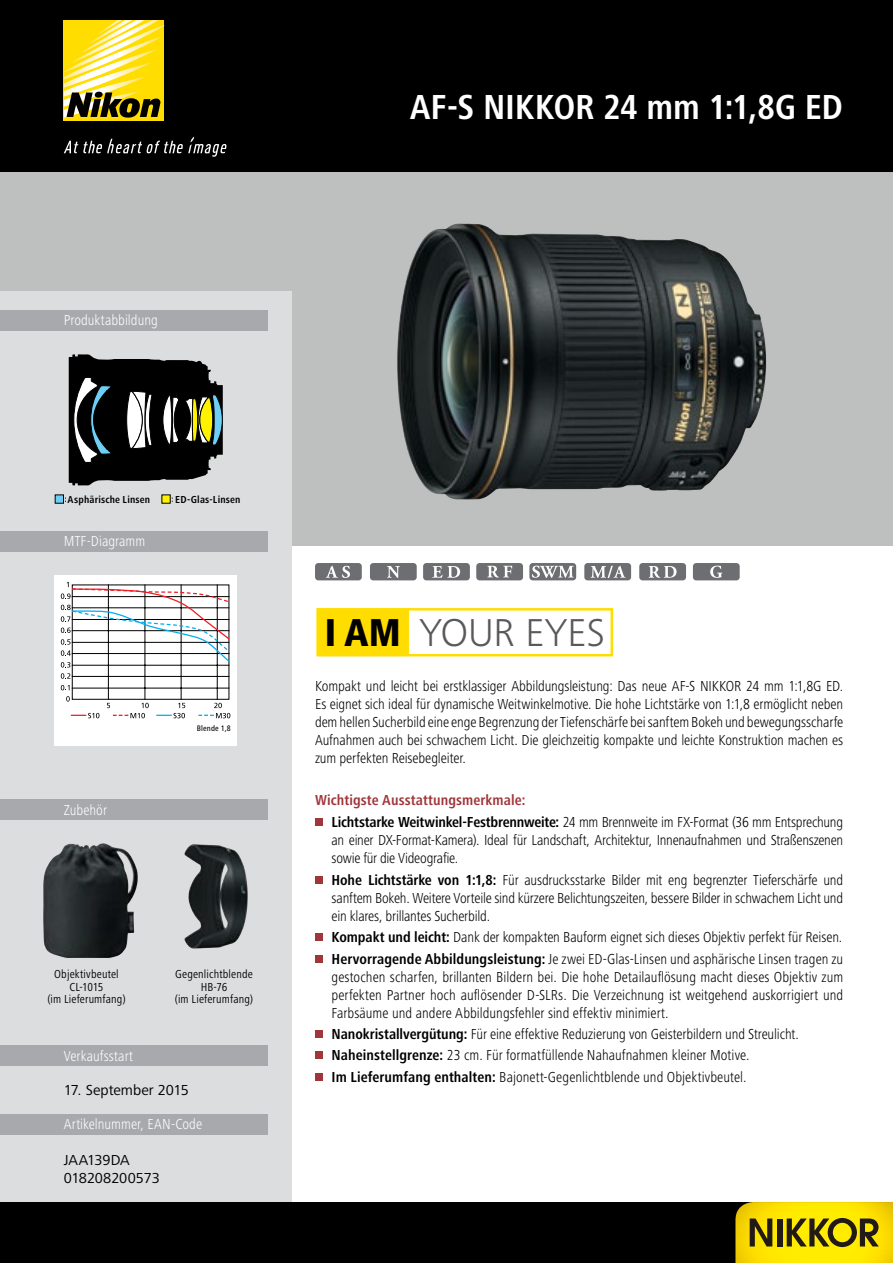
<style>
.page{position:relative;width:893px;height:1263px;background:#fff}
.page>*{position:absolute;margin:0;border:0;box-sizing:border-box;transform-origin:0 0}
.t1{font:300 40.35px "Frutiger Next LTW1 G";letter-spacing:-.005em;color:#58595b}
.t2{font:700 condensed 36px "Frutiger Next LTW1 G";letter-spacing:-.005em;color:#fff}
.t3{font:300 condensed 15px/18px "Frutiger Next LTW1 G";letter-spacing:-.01em;color:#000}
.t4{font:300 condensed 15px "Frutiger Next LTW1 G";color:#fff}
.t5{font:15px/18px "Frutiger Next LTW1 G";letter-spacing:-.005em;color:#000}
.t6{font:condensed 12px/12.3px "Frutiger Next LTW1 G";letter-spacing:.015em;color:#000;text-align:center}
.t7{font:700 condensed 10.5px "Frutiger Next LTW1 G";letter-spacing:.02em;color:#000}
.t8{font:500 condensed 8.25px "Frutiger Next LTW1 G";letter-spacing:.025em;color:#000}
.s1{font-weight:800;font-stretch:condensed;color:#000}
.s2{font-weight:700;color:#a0353a}
.s3{font-weight:700}
</style>
<div class="page">
<div style="left:0;top:171px;width:893px;height:375px;background:#bec0c0"></div>
<div style="left:0;top:291px;width:291px;height:948px;background:#dcddde"></div>
<div style="left:0;top:0;width:893px;height:171px;background:#000"></div>
<div style="left:0;top:1202px;width:893px;height:61px;background:#000"></div>
<img style="left:735px;top:1202px;width:158px;height:61px">
<svg style="left:750px;top:1218px;width:22px;height:28px"></svg>
<div style="left:777px;top:1218px;width:5px;height:28px;background:#221a16"></div>
<svg style="left:787px;top:1218px;width:92px;height:29px"></svg>
<div style="left:64px;top:20px;width:100px;height:101px;background:#fd0"></div>
<svg style="left:64px;top:20px;width:100px;height:98px"></svg>
<svg style="left:64px;top:137px;width:162px;height:20px"></svg>
<div style="left:370px;top:563px;width:47px;height:17px;background:#6d6e71;border-radius:3px"></div>
<svg style="left:387px;top:566px;width:13px;height:12px"></svg>
<div style="left:423px;top:563px;width:47px;height:17px;background:#6d6e71;border-radius:3px"></div>
<svg style="left:432px;top:566px;width:28px;height:12px"></svg>
<svg style="left:529px;top:563px;width:47px;height:17px"></svg>
<svg style="left:532px;top:566px;width:42px;height:12px"></svg>
<div style="left:584px;top:563px;width:47px;height:17px;background:#6d6e71;border-radius:3px"></div>
<svg style="left:591px;top:566px;width:35px;height:12px"></svg>
<div style="left:639px;top:563px;width:47px;height:17px;background:#6d6e71;border-radius:3px"></div>
<svg style="left:649px;top:566px;width:28px;height:12px"></svg>
<div style="left:315px;top:563px;width:47px;height:17px;background:#6d6e71;border-radius:3px"></div>
<svg style="left:326px;top:566px;width:24px;height:12px"></svg>
<img style="left:43px;top:843px;width:91px;height:115px">
<img style="left:397px;top:224px;width:370px;height:275px">
<div style="left:315px;top:819px;width:7px;height:7px;background:#a0353a"></div>
<div style="left:315px;top:876px;width:7px;height:7px;background:#a0353a"></div>
<div style="left:315px;top:933px;width:7px;height:8px;background:#a0353a"></div>
<div style="left:315px;top:955px;width:7px;height:7px;background:#a0353a"></div>
<div style="left:315px;top:1030px;width:7px;height:7px;background:#a0353a"></div>
<div style="left:315px;top:1052px;width:7px;height:7px;background:#a0353a"></div>
<div style="left:315px;top:1073px;width:7px;height:7px;background:#a0353a"></div>
<img style="left:184px;top:844px;width:64px;height:105px">
<div style="left:55px;top:495px;width:9px;height:8px;background:#6dcff6;border:1px solid #000"></div>
<div style="left:162px;top:495px;width:8px;height:8px;background:#fff200"></div>
<svg style="left:69px;top:354px;width:154px;height:131px"></svg>
<div style="left:54px;top:575px;width:183px;height:170px;background:#fff"></div>
<hr style="left:72px;top:688px;width:157px;height:1px;background:#000">
<hr style="left:72px;top:676px;width:157px;height:1px;background:#000">
<hr style="left:108px;top:585px;width:1px;height:114px;background:#000">
<hr style="left:145px;top:585px;width:1px;height:114px;background:#000">
<hr style="left:181px;top:585px;width:1px;height:114px;background:#000">
<hr style="left:217px;top:585px;width:1px;height:114px;background:#000">
<svg style="left:66px;top:696px;width:4px;height:5px"></svg>
<svg style="left:61px;top:685px;width:9px;height:5px"></svg>
<svg style="left:61px;top:673px;width:9px;height:6px"></svg>
<svg style="left:71px;top:713px;width:28px;height:5px"></svg>
<svg style="left:107px;top:703px;width:42px;height:15px"></svg>
<svg style="left:156px;top:703px;width:29px;height:15px"></svg>
<svg style="left:198px;top:703px;width:32px;height:15px"></svg>
<svg style="left:61px;top:582px;width:169px;height:85px"></svg>
<div style="left:0;top:310px;width:268px;height:21px;background:#a7a9ac"></div>
<div style="left:0;top:531px;width:268px;height:21px;background:#a7a9ac"></div>
<div style="left:0;top:799px;width:268px;height:21px;background:#a7a9ac"></div>
<div style="left:0;top:1045px;width:268px;height:21px;background:#a7a9ac"></div>
<div style="left:0;top:1114px;width:268px;height:21px;background:#a7a9ac"></div>
<div style="left:476px;top:563px;width:47px;height:17px;background:#6d6e71;border-radius:3px"></div>
<svg style="left:487px;top:566px;width:25px;height:11px"></svg>
<div style="left:693px;top:563px;width:47px;height:17px;background:#6d6e71;border-radius:3px"></div>
<svg style="left:710px;top:566px;width:12px;height:12px"></svg>
<div style="left:317px;top:608px;width:296px;height:48px;border:2px solid #fd0"></div>
<div style="left:317px;top:609px;width:92px;height:47px;background:#fd0"></div>
<h2 class="t2" style="left:410px;top:87px;width:435px">AF-S NIKKOR 24 mm 1:1,8G ED</h2>
<p class="t4" style="left:64px;top:312px;width:96px">Produktabbildung</p>
<p class="t7" style="left:68px;top:493px;width:84px">Asphärische Linsen</p>
<p class="t7" style="left:175px;top:493px;width:67px">ED-Glas-Linsen</p>
<p class="t4" style="left:64px;top:532px;width:83px">MTF-Diagramm</p>
<p class="t4" style="left:64px;top:801px;width:45px">Zubehör</p>
<p class="t8" style="left:197px;top:723px;width:36px">Blende 1,8</p>
<p class="t6" style="left:47px;top:968px;width:80px">Objektivbeutel<br>CL-1015<br>(im Lieferumfang)</p>
<p class="t6" style="left:175px;top:968px;width:80px">Gegenlichtblende<br>HB-76<br>(im Lieferumfang)</p>
<p class="t4" style="left:64px;top:1047px;width:71px">Verkaufsstart</p>
<p class="t5" style="left:64px;top:1082px;width:127px">17. September 2015</p>
<p class="t4" style="left:64px;top:1115px;width:140px">Artikelnummer, EAN-Code</p>
<p class="t5" style="left:64px;top:1151px;width:98px">JAA139DA<br>018208200573</p>
<h1 class="t1" style="left:324px;top:609px;width:282px"><span class="s1">I AM</span> YOUR EYES</h1>
<p class="t3" style="left:315px;top:677px;width:530px;text-align:justify">Kompakt und leicht bei erstklassiger Abbildungsleistung: Das neue AF-S NIKKOR 24 mm 1:1,8G ED.<br>Es eignet sich ideal für dynamische Weitwinkelmotive. Die hohe Lichtstärke von 1:1,8 ermöglicht neben dem hellen Sucherbild eine enge Begrenzung der Tiefenschärfe bei sanftem Bokeh und bewegungsscharfe Aufnahmen auch bei schwachem Licht. Die gleichzeitig kompakte und leichte Konstruktion machen es zum perfekten Reisebegleiter.</p>
<p class="t3" style="left:331px;top:789px;width:513px;line-height:22.2px;text-indent:-16px"><span class="s2">Wichtigste Ausstattungsmerkmale:<br></span><span class="s3">Lichtstarke Weitwinkel-Festbrennweite:</span> 24 mm Brennweite im FX-Format (36 mm Entsprechung</p>
<p class="t3" style="left:331px;top:831px;width:513px">an einer DX-Format-Kamera). Ideal für Landschaft, Architektur, Innenaufnahmen und Straßenszenen sowie für die Videografie.</p>
<p class="t3" style="left:331px;top:871px;width:513px;text-align:justify"><span class="s3">Hohe Lichtstärke von 1:1,8:</span> Für ausdrucksstarke Bilder mit eng begrenzter Tieferschärfe und sanftem Bokeh. Weitere Vorteile sind kürzere Belichtungszeiten, bessere Bilder in schwachem Licht und ein klares, brillantes Sucherbild.</p>
<p class="t3" style="left:331px;top:926px;width:513px;line-height:21.5px"><span class="s3">Kompakt und leicht:</span> Dank der kompakten Bauform eignet sich dieses Objektiv perfekt für Reisen.<br><span class="s3">Hervorragende Abbildungsleistung:</span> Je zwei ED-Glas-Linsen und asphärische Linsen tragen zu</p>
<p class="t3" style="left:331px;top:968px;width:513px;text-align:justify">gestochen scharfen, brillanten Bildern bei. Die hohe Detailauflösung macht dieses Objektiv zum perfekten Partner hoch auflösender D-SLRs. Die Verzeichnung ist weitgehend auskorrigiert und Farbsäume und andere Abbildungsfehler sind effektiv minimiert.</p>
<p class="t3" style="left:331px;top:1023px;width:469px;line-height:21.5px"><span class="s3">Nanokristallvergütung:</span> Für eine effektive Reduzierung von Geisterbildern und Streulicht.<br><span class="s3">Naheinstellgrenze:</span> 23 cm. Für formatfüllende Nahaufnahmen kleiner Motive.<br><span class="s3">Im Lieferumfang enthalten:</span> Bajonett-Gegenlichtblende und Objektivbeutel.</p>
</div>
